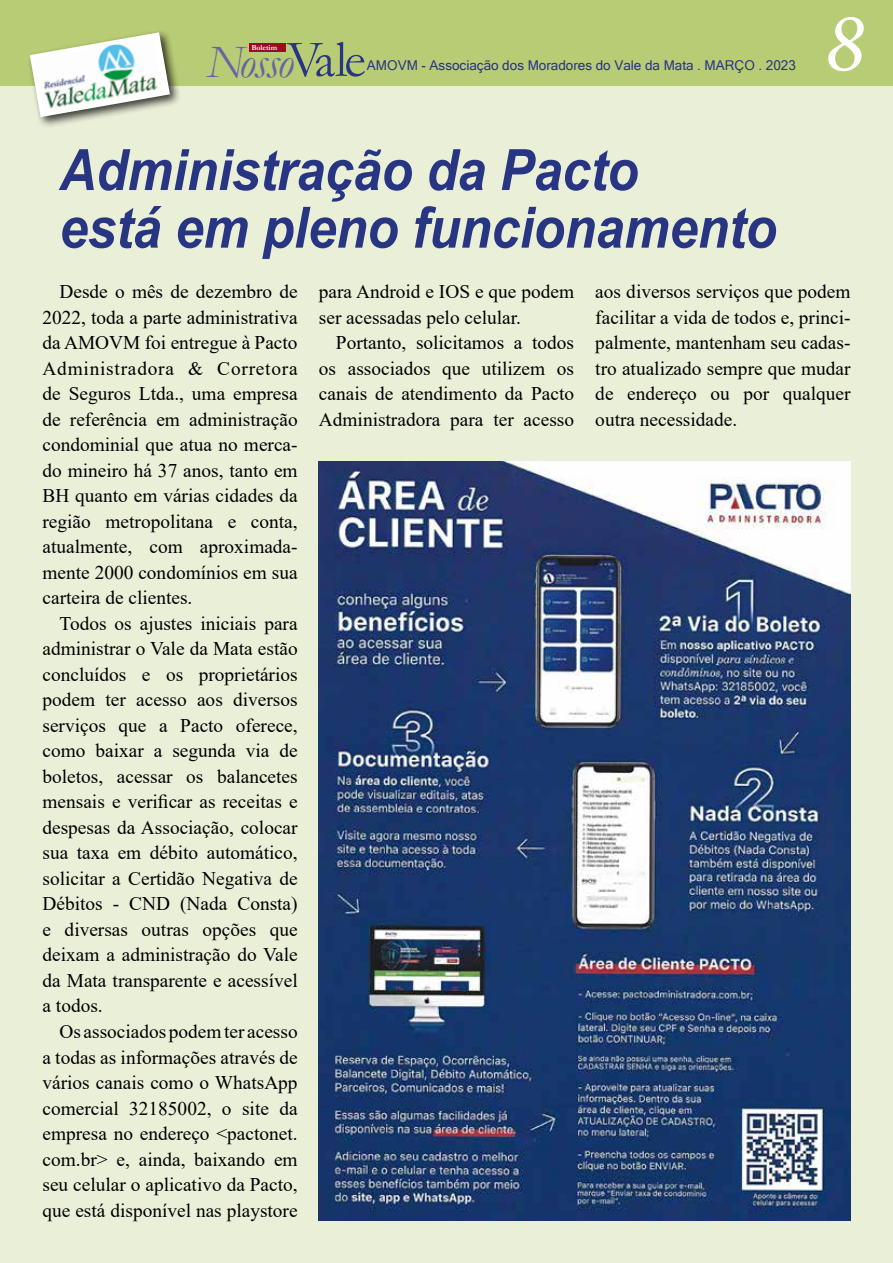
<style>
.page{position:relative;width:893px;height:1263px;background:#eaefd8}
.page>*{position:absolute;margin:0;border:0;box-sizing:border-box;transform-origin:0 0}
.t1{font:italic 84px "Minion Variable Concept";color:#fff}
.t2{font:italic 700 57px/57.6px "Arial";letter-spacing:-.005em;color:#283583;scale:.9 1}
.t3{font:italic 46.95px "Garamond";letter-spacing:-.04em;color:#6565a4}
.t4{font:19.35px/25.5px "Times New Roman";color:#000;text-align:justify}
.t5{font:13.5px "Microsoft Sans Serif";color:#283583}
.t6{font:700 7.65px "Garamond";color:#fff}
.s1{font-style:normal;font-size:52.35px;color:#283583}
</style>
<div class="page">
<div style="left:0;top:0;width:893px;height:85px;background:#b8cb75"></div>
<div style="left:249px;top:43px;width:36px;height:8px;background:#9a0b28"></div>
<div style="left:26px;top:29px;width:156px;height:100px;background:#000;opacity:.75"></div>
<svg style="left:30px;top:32px;width:140px;height:85px"></svg>
<img style="left:35px;top:38px;width:127px;height:76px">
<img style="left:319px;top:462px;width:531px;height:758px">
<h3 class="t3" style="left:207px;top:31px;width:161px">Nosso<span class="s1">Vale</span></h3>
<p class="t6" style="left:251px;top:42px;width:27px">Boletim</p>
<p class="t5" style="left:367px;top:57px;width:430px">AMOVM - Associação dos Moradores do Vale da Mata . MARÇO . 2023</p>
<h1 class="t1" style="left:825px;top:-15px;width:42px">8</h1>
<h2 class="t2" style="left:59px;top:143px;width:799px">Administração da Pacto<br>está em pleno funcionamento</h2>
<p class="t4" style="left:43px;top:278px;width:257px;text-indent:17px">Desde o mês de dezembro de 2022, toda a parte administrativa da AMOVM foi entregue à Pacto Administradora &amp; Corretora de Seguros Ltda., uma empresa de referência em administração condominial que atua no merca&shy;do mineiro há 37 anos, tanto em BH quanto em várias cidades da região metropolitana e conta, atualmente, com aproximada&shy;mente 2000 condomínios em sua carteira de clientes.</p>
<p class="t4" style="left:43px;top:610px;width:257px;text-indent:17px">Todos os ajustes iniciais para administrar o Vale da Mata estão concluídos e os proprietários podem ter acesso aos diversos serviços que a Pacto oferece, como baixar a segunda via de boletos, acessar os balancetes mensais e verificar as receitas e despesas da Associação, colocar sua taxa em débito automático, solicitar a Certidão Negativa de Débitos - CND (Nada Consta) e diversas outras opções que deixam a administração do Vale da Mata transparente e acessível a todos.</p>
<p class="t4" style="left:43px;top:1018px;width:257px;text-indent:17px">Os associados podem ter acesso a todas as informações através de vários canais como o WhatsApp comercial 32185002, o site da empresa no endereço &lt;pactonet. com.br&gt; e, ainda, baixando em seu celular o aplicativo da Pacto, que está disponível nas playstore</p>
<p class="t4" style="left:319px;top:279px;width:257px">para Android e IOS e que podem ser acessadas pelo celular.</p>
<p class="t4" style="left:319px;top:330px;width:257px;text-indent:17px">Portanto, solicitamos a todos os associados que utilizem os canais de atendimento da Pacto Administradora para ter acesso</p>
<p class="t4" style="left:595px;top:279px;width:257px">aos diversos serviços que podem facilitar a vida de todos e, princi&shy;palmente, mantenham seu cadas&shy;tro atualizado sempre que mudar de endereço ou por qualquer outra necessidade.</p>
</div>
